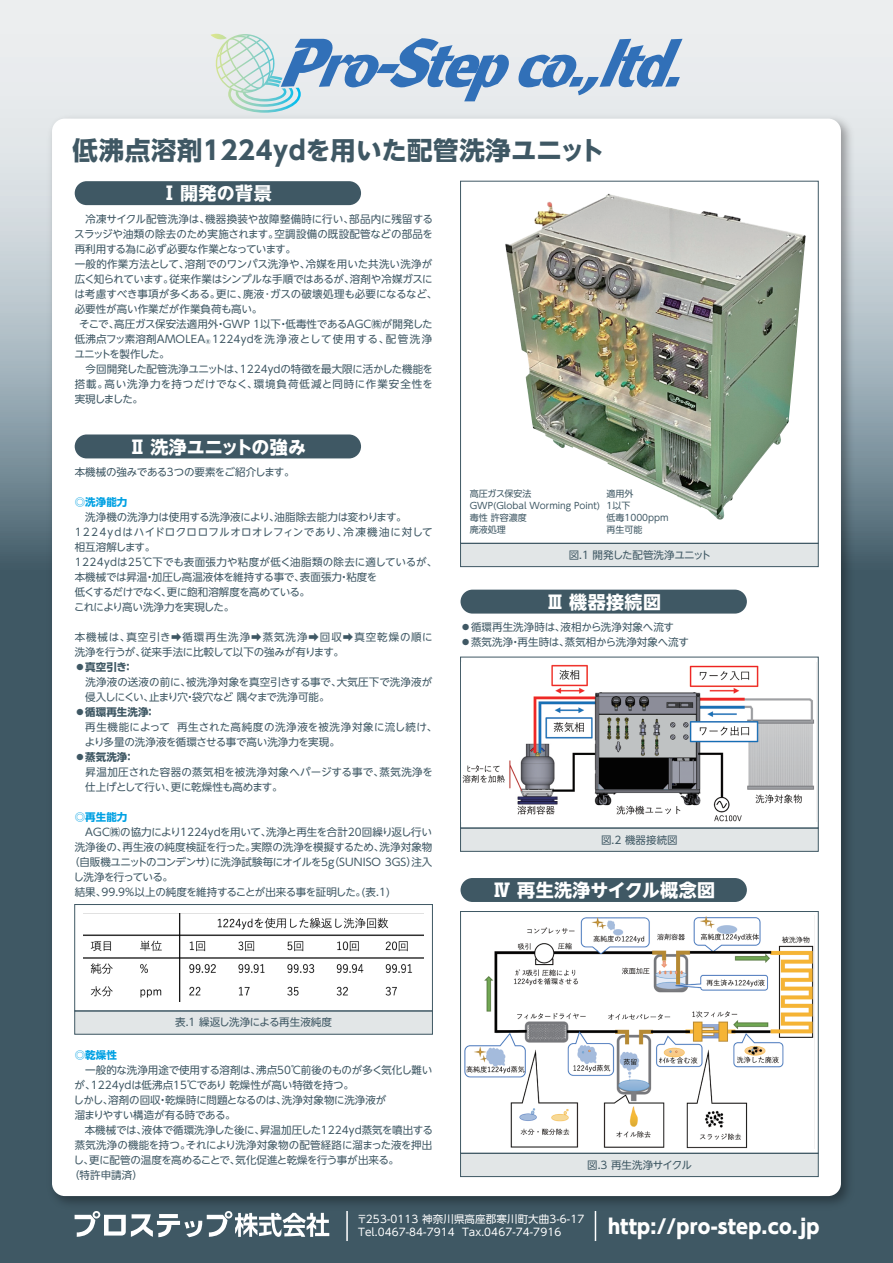
<style>
.page{position:relative;width:893px;height:1263px;background:#3f5864}
.page>*{position:absolute;margin:0;border:0;box-sizing:border-box;transform-origin:0 0}
.t1{font:700 25.5px "UD Shin Go NT Pro";letter-spacing:.025em;color:#3f5864}
.t2{font:800 19.5px "UD Shin Go NT Pro";letter-spacing:.01em;color:#fff}
.t3{font:700 18px "UD Shin Go NT Pro";letter-spacing:.02em;color:#fff}
.t4{font:700 18px "UD Shin Go NT Pro";letter-spacing:-.005em;color:#fff}
.t5{font:10.5px/15px "UD Shin Go NT Pro";color:#3f5864}
.t6{font:10.5px "UD Shin Go NT Pro";letter-spacing:-.03em;color:#3f5864}
.t7{font:10.5px/13.5px "UD Shin Go NT Pro";letter-spacing:.01em;color:#fff}
.t8{font:10.5px "UD Shin Go NT Pro";letter-spacing:.025em;color:#3f5864}
.t9{font:10.5px "UD Shin Go NT Pro";letter-spacing:-.045em;color:#3f5864}
.t10{font:10.5px "UD Shin Go NT Pro";letter-spacing:.08em;color:#3f5864}
.t11{font:10.5px "UD Shin Go NT Pro";letter-spacing:-.02em;color:#3f5864}
.t12{font:700 10.5px "UD Shin Go NT Pro";letter-spacing:.005em;color:#3f5864}
.t13{font:700 10.5px "UD Shin Go NT Pro";letter-spacing:.005em;color:#00a1e3}
.t14{font:10.5px "UD Shin Go NT Pro";letter-spacing:-.025em;color:#3f5864}
.t15{font:10.5px "UD Shin Go NT Pro";letter-spacing:-.09em;color:#3f5864}
.t16{font:10.5px "UD Shin Go NT Pro";letter-spacing:-.055em;color:#3f5864}
.t17{font:9px/12px "UD Shin Go NT Pro";color:#3f5864}
.s1{color:#fff}
.s2{font-weight:700}
</style>
<div class="page">
<svg style="left:0;top:0;width:893px;height:554px;background:#d3dadd"></svg>
<img style="left:43px;top:110px;width:815px;height:1103px">
<div style="left:52px;top:119px;width:789px;height:1077px;background:#fff;border-radius:13px"></div>
<img style="left:505px;top:193px;width:301px;height:327px">
<div style="left:75px;top:1011px;width:357px;height:23px;background:#e2e6e7"></div>
<div style="left:74px;top:1010px;width:359px;height:24px;border:1px solid #3f5864"></div>
<div style="left:74px;top:904px;width:359px;height:107px;border:1px solid #3f5864"></div>
<svg style="left:210px;top:34px;width:301px;height:79px;background:#b8cddd"></svg>
<svg style="left:517px;top:39px;width:165px;height:56px;background:#a5bed9"></svg>
<div style="left:75px;top:181px;width:286px;height:24px;background:#3f5864;border-radius:12px"></div>
<div style="left:461px;top:590px;width:286px;height:24px;background:#3f5864;border-radius:12px"></div>
<div style="left:461px;top:878px;width:286px;height:24px;background:#3f5864;border-radius:12px"></div>
<div style="left:75px;top:434px;width:286px;height:24px;background:#3f5864;border-radius:12px"></div>
<svg style="left:75px;top:1211px;width:254px;height:26px"></svg>
<hr style="left:595px;top:1211px;width:1px;height:30px;background:#fff">
<hr style="left:346px;top:1211px;width:2px;height:30px;background:#fff">
<div style="left:461px;top:543px;width:357px;height:24px;background:#e2e6e7"></div>
<div style="left:460px;top:543px;width:359px;height:24px;border:1px solid #3f5864"></div>
<div style="left:460px;top:181px;width:359px;height:363px;border:1px solid #3f5864"></div>
<div style="left:461px;top:1153px;width:357px;height:23px;background:#e2e6e7"></div>
<div style="left:460px;top:1153px;width:359px;height:24px;border:1px solid #3f5864"></div>
<div style="left:460px;top:911px;width:359px;height:243px;border:1px solid #3f5864"></div>
<div style="left:461px;top:828px;width:357px;height:23px;background:#e2e6e7"></div>
<div style="left:460px;top:828px;width:359px;height:24px;border:1px solid #3f5864"></div>
<div style="left:460px;top:657px;width:359px;height:171px;border:1px solid #3f5864"></div>
<img style="left:464px;top:915px;width:351px;height:234px">
<img style="left:461px;top:663px;width:356px;height:159px">
<img style="left:83px;top:913px;width:341px;height:88px">
<h1 class="t1" style="left:73px;top:130px;width:534px">低沸点溶剤1224ydを用いた配管洗浄ユニット</h1>
<h3 class="t3" style="left:160px;top:179px;width:113px">Ⅰ 開発の背景</h3>
<p class="t5" style="left:75px;top:211px;width:360px">　冷凍サイクル配管洗浄は、機器換装や故障整備時に行い、部品内に残留する</p>
<p class="t5" style="left:74px;top:226px;width:360px">スラッジや油類の除去のため実施されます。空調設備の既設配管などの部品を</p>
<p class="t6" style="left:75px;top:240px;width:223px">再利用する為に必ず必要な作業となっています。</p>
<p class="t5" style="left:75px;top:256px;width:359px">一般的作業方法として、溶剤でのワンパス洗浄や、冷媒を用いた共洗い洗浄が</p>
<p class="t6" style="left:75px;top:271px;width:360px">広く知られています。従来作業はシンプルな手順ではあるが、溶剤や冷媒ガスに</p>
<p class="t5" style="left:74px;top:286px;width:364px">は考慮すべき事項が多くある。更に、廃液･ガスの破壊処理も必要になるなど、</p>
<p class="t5" style="left:75px;top:301px;width:189px">必要性が高い作業だが作業負荷も高い。</p>
<p class="t5" style="left:79px;top:316px;width:355px">そこで、高圧ガス保安法適用外・GWP<span class="s1">-</span>１以下・低毒性であるAGC㈱が開発した</p>
<p class="t8" style="left:75px;top:331px;width:359px">低沸点フッ素溶剤AMOLEA®1224ydを洗浄液として使用する、配管洗浄</p>
<p class="t15" style="left:74px;top:346px;width:97px">ユニットを製作した。</p>
<p class="t5" style="left:86px;top:361px;width:349px">今回開発した配管洗浄ユニットは、1224ydの特徴を最大限に活かした機能を</p>
<p class="t10" style="left:75px;top:376px;width:360px">搭載。高い洗浄力を持つだけでなく、環境負荷低減と同時に作業安全性を</p>
<p class="t5" style="left:75px;top:391px;width:70px">実現しました。</p>
<h3 class="t4" style="left:128px;top:432px;width:179px">Ⅱ 洗浄ユニットの強み</h3>
<p class="t11" style="left:75px;top:464px;width:221px">本機械の強みである3つの要素をご紹介します。</p>
<p class="t13" style="left:75px;top:494px;width:54px">◎洗浄能力</p>
<p class="t5" style="left:74px;top:509px;width:365px">　洗浄機の洗浄力は使用する洗浄液により、油脂除去能力は変わります。<br>1224ydはハイドロクロロフルオロオレフィンであり、冷凍機油に対して相互溶解します。<br>1224ydは25℃下でも表面張力や粘度が低く油脂類の除去に適しているが、本機械では昇温・加圧し高温液体を維持する事で、表面張力・粘度を<br>低くするだけでなく、更に飽和溶解度を高めている。<br>これにより高い洗浄力を実現した。</p>
<p class="t5" style="left:75px;top:630px;width:360px">本機械は、真空引き➡循環再生洗浄➡蒸気洗浄➡回収➡真空乾燥の順に洗浄を行うが、従来手法に比較して以下の強みが有ります。</p>
<p class="t12" style="left:75px;top:659px;width:60px">●真空引き：</p>
<p class="t5" style="left:85px;top:675px;width:349px;text-indent:-10px">　洗浄液の送液の前に、被洗浄対象を真空引きする事で、大気圧下で洗浄液が侵入しにくい、止まり穴・袋穴など 隅々まで洗浄可能。</p>
<p class="t12" style="left:75px;top:704px;width:82px">●循環再生洗浄：</p>
<p class="t5" style="left:85px;top:720px;width:354px">再生機能によって 再生された高純度の洗浄液を被洗浄対象に流し続け、より多量の洗浄液を循環させる事で高い洗浄力を実現。</p>
<p class="t12" style="left:75px;top:749px;width:61px">●蒸気洗浄：</p>
<p class="t5" style="left:85px;top:765px;width:349px">昇温加圧された容器の蒸気相を被洗浄対象へパージする事で、蒸気洗浄を仕上げとして行い、更に乾燥性も高めます。</p>
<p class="t13" style="left:75px;top:809px;width:54px">◎再生能力</p>
<p class="t6" style="left:75px;top:824px;width:359px">　ＡＧＣ㈱の協力により1224ydを用いて、洗浄と再生を合計20回繰り返し行い</p>
<p class="t5" style="left:75px;top:840px;width:359px">洗浄後の、再生液の純度検証を行った。実際の洗浄を模擬するため、洗浄対象物</p>
<p class="t6" style="left:69px;top:854px;width:365px">（自販機ユニットのコンデンサ）に洗浄試験毎にオイルを5g（SUNISO ３GS）注入</p>
<p class="t16" style="left:74px;top:869px;width:101px">し洗浄を行っている。</p>
<p class="t9" style="left:75px;top:884px;width:317px">結果、99.9％以上の純度を維持することが出来る事を証明した。(表.1)</p>
<p class="t17" style="left:470px;top:487px;width:132px">高圧ガス保安法<br>GWP(Global Worming Point)毒性 許容濃度<br>廃液処理</p>
<p class="t17" style="left:606px;top:487px;width:64px">適用外<br>1以下<br>低毒1000ppm再生可能</p>
<p class="t6" style="left:569px;top:546px;width:144px">図.1 開発した配管洗浄ユニット</p>
<h3 class="t3" style="left:546px;top:587px;width:116px">Ⅲ 機器接続図</h3>
<p class="t5" style="left:461px;top:620px;width:215px"><span class="s2">●</span>循環再生洗浄時は、液相から洗浄対象へ流す</p>
<p class="t5" style="left:461px;top:635px;width:230px"><span class="s2">●</span>蒸気洗浄・再生時は、蒸気相から洗浄対象へ流す</p>
<p class="t5" style="left:601px;top:832px;width:78px">図.2 機器接続図</p>
<h3 class="t3" style="left:493px;top:876px;width:224px">Ⅳ 再生洗浄サイクル概念図</h3>
<p class="t5" style="left:175px;top:1015px;width:158px">表.1 繰返し洗浄による再生液純度</p>
<p class="t13" style="left:75px;top:1046px;width:44px">◎乾燥性</p>
<p class="t5" style="left:74px;top:1062px;width:360px">　一般的な洗浄用途で使用する溶剤は、沸点50℃前後のものが多く気化し難いが、1224ydは低沸点15℃であり 乾燥性が高い特徴を持つ。<br>しかし、溶剤の回収・乾燥時に問題となるのは、洗浄対象物に洗浄液が<br>溜まりやすい構造が有る時である。</p>
<p class="t5" style="left:85px;top:1122px;width:350px">本機械では、液体で循環洗浄した後に、昇温加圧した1224yd蒸気を噴出する</p>
<p class="t5" style="left:75px;top:1137px;width:359px">蒸気洗浄の機能を持つ。それにより洗浄対象物の配管経路に溜まった液を押出</p>
<p class="t6" style="left:74px;top:1151px;width:327px">し、更に配管の温度を高めることで、気化促進と乾燥を行う事が出来る。</p>
<p class="t5" style="left:69px;top:1167px;width:75px">（特許申請済）</p>
<p class="t14" style="left:587px;top:1156px;width:106px">図.3 再生洗浄サイクル</p>
<p class="t7" style="left:357px;top:1212px;width:229px">〒253-0113 神奈川県高座郡寒川町大曲3-6-17<br>Tel.0467-84-7914 Tax.0467-74-7916</p>
<h2 class="t2" style="left:608px;top:1210px;width:213px">http://pro-step.co.jp</h2>
</div>
